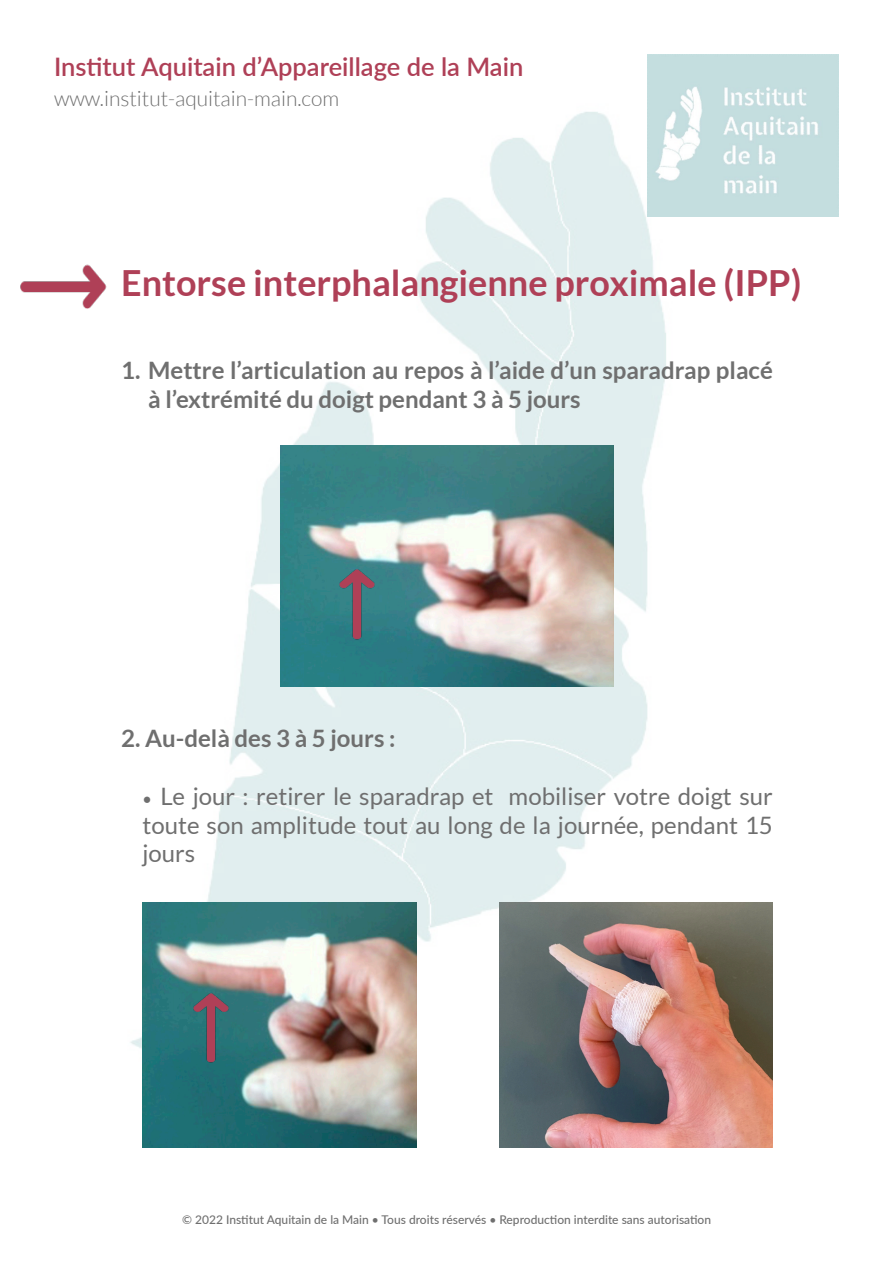
<style>
.page{position:relative;width:893px;height:1263px;background:#fff}
.page>*{position:absolute;margin:0;border:0;box-sizing:border-box;transform-origin:0 0}
.t1{font:700 36px "Lato";color:#af4057}
.t2{font:600 25.5px "Lato";color:#af4057}
.t3{font:700 24px/28.8px "Lato";color:#6f6f6f}
.t4{font:24px/28.8px "Lato";color:#6f6f6f;text-align:justify}
.t5{font:300 21px "Lato";color:#6f6f6f}
.t6{font:500 12px "Lato";color:#6f6f6f}
.s1{font-family:"Minion Pro"}
</style>
<div class="page">
<img style="left:130px;top:54px;width:709px;height:1094px">
<img style="left:20px;top:264px;width:87px;height:45px">
<img style="left:647px;top:55px;width:192px;height:162px">
<img style="left:280px;top:446px;width:334px;height:241px">
<img style="left:143px;top:902px;width:273px;height:245px">
<img style="left:311px;top:566px;width:90px;height:76px">
<img style="left:500px;top:902px;width:273px;height:245px">
<img style="left:165px;top:990px;width:90px;height:76px">
<p class="t2" style="left:54px;top:48px;width:471px">Institut Aquitain d’Appareillage de la Main</p>
<p class="t5" style="left:54px;top:87px;width:287px">www.institut-aquitain-main.com</p>
<p class="t1" style="left:121px;top:262px;width:682px">Entorse interphalangienne proximale (IPP)</p>
<p class="t3" style="left:148px;top:355px;width:626px;text-indent:-27px">1. Mettre l’articulation au repos à l’aide d’un sparadrap placé à l’extrémité du doigt pendant 3 à 5 jours</p>
<p class="t3" style="left:121px;top:724px;width:276px">2. Au-delà des 3 à 5 jours :</p>
<p class="t4" style="left:142px;top:781px;width:632px"><span class="s1">•</span> Le jour : retirer le sparadrap et mobiliser votre doigt sur toute son amplitude tout au long de la journée, pendant 15 jours</p>
<p class="t6" style="left:182px;top:1211px;width:530px">© 2022 Institut Aquitain de la Main • Tous droits réservés • Reproduction interdite sans autorisation</p>
</div>
